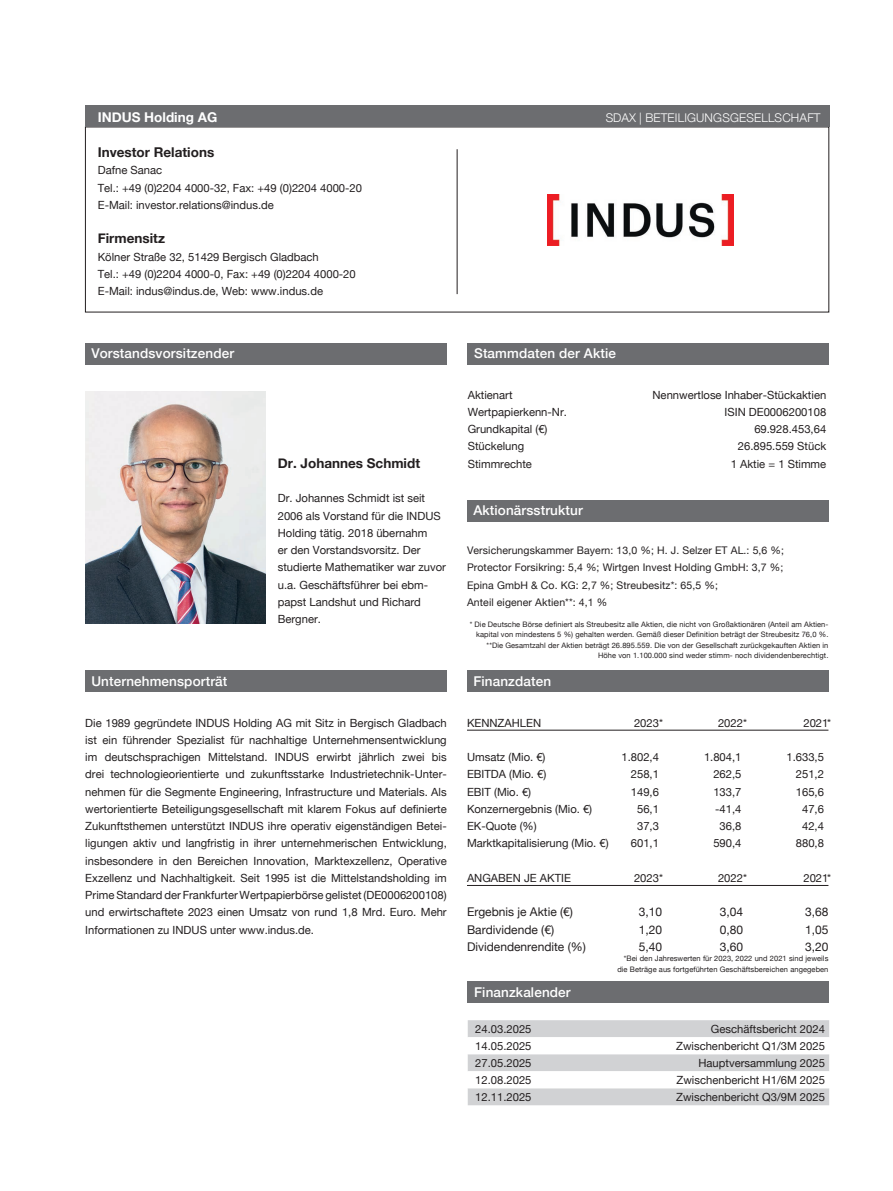
<style>
.page{position:relative;width:893px;height:1191px;background:#fff}
.page>*{position:absolute;margin:0;border:0;box-sizing:border-box;transform-origin:0 0}
.t1{font:500 13.5px "Helvetica Neue";letter-spacing:.01em;color:#fff}
.t2{font:700 13.5px "Helvetica Neue";color:#231f20}
.t3{font:700 13.5px "Helvetica Neue";color:#fff}
.t4{font:12px "Helvetica Neue";color:#231f20}
.t5{font:300 12px "Helvetica Neue";letter-spacing:.015em;color:#fff}
.t6{font:11.25px/17.2px "Helvetica Neue";color:#231f20}
.t7{font:10.5px/17.2px "Helvetica Neue";letter-spacing:.01em;color:#231f20}
.t8{font:7.5px/10.5px "Helvetica Neue";letter-spacing:.01em;color:#231f20;text-align:right}
</style>
<div class="page">
<div style="left:85px;top:671px;width:361px;height:21px;background:#6c6d70"></div>
<div style="left:468px;top:343px;width:361px;height:21px;background:#6c6d70"></div>
<div style="left:467px;top:500px;width:361px;height:21px;background:#6c6d70"></div>
<div style="left:467px;top:671px;width:361px;height:21px;background:#6c6d70"></div>
<div style="left:468px;top:981px;width:361px;height:22px;background:#6c6d70"></div>
<hr style="left:457px;top:149px;width:1px;height:145px;background:#231f20">
<div style="left:85px;top:105px;width:744px;height:22px;background:#6c6d70"></div>
<hr style="left:467px;top:730px;width:361px;height:1px;background:#231f20">
<hr style="left:467px;top:885px;width:361px;height:1px;background:#231f20">
<img style="left:85px;top:391px;width:181px;height:232px">
<img style="left:547px;top:195px;width:186px;height:50px">
<div style="left:85px;top:343px;width:361px;height:21px;background:#6c6d70"></div>
<svg style="left:468px;top:1020px;width:361px;height:85px"></svg>
<p class="t3" style="left:98px;top:106px;width:121px">INDUS Holding AG</p>
<p class="t5" style="left:606px;top:110px;width:216px">SDAX | BETEILIGUNGSGESELLSCHAFT</p>
<p class="t2" style="left:98px;top:142px;width:118px">Investor Relations</p>
<p class="t6" style="left:98px;top:162px;width:266px">Dafne Sanac<br>Tel.: +49 (0)2204 4000-32, Fax: +49 (0)2204 4000-20<br>E-Mail: investor.relations@indus.de</p>
<p class="t2" style="left:98px;top:228px;width:69px">Firmensitz</p>
<p class="t6" style="left:98px;top:249px;width:260px">Kölner Straße 32, 51429 Bergisch Gladbach<br>Tel.: +49 (0)2204 4000-0, Fax: +49 (0)2204 4000-20<br>E-Mail: indus@indus.de, Web: www.indus.de</p>
<p class="t1" style="left:91px;top:342px;width:144px">Vorstandsvorsitzender</p>
<p class="t1" style="left:91px;top:670px;width:137px">Unternehmensporträt</p>
<p class="t2" style="left:278px;top:452px;width:144px">Dr. Johannes Schmidt</p>
<p class="t6" style="left:278px;top:490px;width:170px">Dr. Johannes Schmidt ist seit<br>2006 als Vorstand für die INDUS<br>Holding tätig. 2018 übernahm<br>er den Vorstandsvorsitz. Der studierte Mathematiker war zuvor u.a. Geschäftsführer bei ebm&shy;papst Landshut und Richard<br>Bergner.</p>
<p class="t1" style="left:474px;top:342px;width:143px">Stammdaten der Aktie</p>
<p class="t6" style="left:468px;top:387px;width:46px">Aktienart</p>
<p class="t6" style="left:652px;top:387px;width:175px">Nennwertlose Inhaber-Stückaktien</p>
<p class="t6" style="left:468px;top:404px;width:101px">Wertpapierkenn-Nr.</p>
<p class="t6" style="left:725px;top:404px;width:103px">ISIN DE0006200108</p>
<p class="t6" style="left:468px;top:421px;width:81px">Grundkapital (€)</p>
<p class="t6" style="left:754px;top:421px;width:73px">69.928.453,64</p>
<p class="t6" style="left:468px;top:438px;width:58px">Stückelung</p>
<p class="t6" style="left:738px;top:438px;width:90px">26.895.559 Stück</p>
<p class="t6" style="left:468px;top:456px;width:66px">Stimmrechte</p>
<p class="t6" style="left:731px;top:456px;width:97px">1 Aktie = 1 Stimme</p>
<p class="t1" style="left:473px;top:499px;width:111px">Aktionärsstruktur</p>
<p class="t7" style="left:467px;top:542px;width:319px">Versicherungskammer Bayern: 13,0 %; H. J. Selzer ET AL.: 5,6 %; Protector Forsikring: 5,4 %; Wirtgen Invest Holding GmbH: 3,7 %; Epina GmbH &amp; Co. KG: 2,7 %; Streubesitz*: 65,5 %;<br>Anteil eigener Aktien**: 4,1 %</p>
<p class="t8" style="left:470px;top:619px;width:360px">* Die Deutsche Börse definiert als Streubesitz alle Aktien, die nicht von Großaktionären (Anteil am Aktien&shy;kapital von mindestens 5 %) gehalten werden. Gemäß dieser Definition beträgt der Streubesitz 76,0 %. **Die Gesamtzahl der Aktien beträgt 26.895.559. Die von der Gesellschaft zurückgekauften Aktien in Höhe von 1.100.000 sind weder stimm- noch dividendenberechtigt.</p>
<p class="t1" style="left:473px;top:670px;width:79px">Finanzdaten</p>
<p class="t6" style="left:85px;top:714px;width:363px;text-align:justify">Die 1989 gegründete INDUS Holding AG mit Sitz in Bergisch Gladbach ist ein führender Spezialist für nachhaltige Unternehmensentwicklung im deutschsprachigen Mittelstand. INDUS erwirbt jährlich zwei bis drei technologieorientierte und zukunftsstarke Industrietechnik-Unter&shy;nehmen für die Segmente Engineering, Infrastructure und Materials. Als wertorientierte Beteiligungsgesellschaft mit klarem Fokus auf definierte Zukunftsthemen unterstützt INDUS ihre operativ eigenständigen Betei&shy;ligungen aktiv und langfristig in ihrer unternehmerischen Entwicklung, insbesondere in den Bereichen Innovation, Marktexzellenz, Operative Exzellenz und Nachhaltigkeit. Seit 1995 ist die Mittelstandsholding im Prime Standard der Frankfurter Wertpapierbörse gelistet (DE0006200108) und erwirtschaftete 2023 einen Umsatz von rund 1,8 Mrd. Euro. Mehr Informationen zu INDUS unter www.indus.de.</p>
<p class="t6" style="left:467px;top:714px;width:76px">KENNZAHLEN</p>
<p class="t6" style="left:634px;top:714px;width:31px">2023*</p>
<p class="t6" style="left:718px;top:714px;width:31px">2022*</p>
<p class="t6" style="left:803px;top:714px;width:29px">2021*</p>
<p class="t6" style="left:467px;top:749px;width:80px">Umsatz (Mio. €)</p>
<p class="t6" style="left:621px;top:749px;width:39px">1.802,4</p>
<p class="t6" style="left:704px;top:749px;width:39px">1.804,1</p>
<p class="t6" style="left:786px;top:749px;width:39px">1.633,5</p>
<p class="t6" style="left:467px;top:766px;width:81px">EBITDA (Mio. €)</p>
<p class="t6" style="left:631px;top:766px;width:30px">258,1</p>
<p class="t6" style="left:713px;top:766px;width:30px">262,5</p>
<p class="t6" style="left:796px;top:766px;width:30px">251,2</p>
<p class="t6" style="left:467px;top:783px;width:66px">EBIT (Mio. €)</p>
<p class="t6" style="left:631px;top:783px;width:30px">149,6</p>
<p class="t6" style="left:713px;top:783px;width:30px">133,7</p>
<p class="t6" style="left:796px;top:783px;width:30px">165,6</p>
<p class="t6" style="left:467px;top:801px;width:127px">Konzernergebnis (Mio. €)</p>
<p class="t6" style="left:637px;top:801px;width:23px">56,1</p>
<p class="t6" style="left:715px;top:801px;width:28px">-41,4</p>
<p class="t6" style="left:802px;top:801px;width:23px">47,6</p>
<p class="t6" style="left:467px;top:818px;width:71px">EK-Quote (%)</p>
<p class="t6" style="left:637px;top:818px;width:23px">37,3</p>
<p class="t6" style="left:720px;top:818px;width:23px">36,8</p>
<p class="t6" style="left:802px;top:818px;width:23px">42,4</p>
<p class="t6" style="left:467px;top:835px;width:143px">Marktkapitalisierung (Mio. €)</p>
<p class="t6" style="left:631px;top:835px;width:30px">601,1</p>
<p class="t6" style="left:713px;top:835px;width:30px">590,4</p>
<p class="t6" style="left:796px;top:835px;width:30px">880,8</p>
<p class="t6" style="left:467px;top:870px;width:105px">ANGABEN JE AKTIE</p>
<p class="t6" style="left:634px;top:870px;width:31px">2023*</p>
<p class="t6" style="left:718px;top:870px;width:31px">2022*</p>
<p class="t6" style="left:803px;top:870px;width:29px">2021*</p>
<p class="t4" style="left:467px;top:903px;width:108px">Ergebnis je Aktie (€)</p>
<p class="t4" style="left:639px;top:903px;width:25px">3,10</p>
<p class="t4" style="left:720px;top:903px;width:25px">3,04</p>
<p class="t4" style="left:805px;top:903px;width:25px">3,68</p>
<p class="t4" style="left:467px;top:920px;width:89px">Bardividende (€)</p>
<p class="t4" style="left:639px;top:920px;width:25px">1,20</p>
<p class="t4" style="left:720px;top:920px;width:25px">0,80</p>
<p class="t4" style="left:805px;top:920px;width:25px">1,05</p>
<p class="t4" style="left:467px;top:938px;width:120px">Dividendenrendite (%)</p>
<p class="t4" style="left:639px;top:938px;width:25px">5,40</p>
<p class="t4" style="left:720px;top:938px;width:25px">3,60</p>
<p class="t4" style="left:805px;top:938px;width:25px">3,20</p>
<p class="t8" style="left:617px;top:954px;width:213px">*Bei den Jahreswerten für 2023, 2022 und 2021 sind jeweils die Beträge aus fortgeführten Geschäftsbereichen angegeben</p>
<p class="t1" style="left:474px;top:981px;width:98px">Finanzkalender</p>
<p class="t6" style="left:475px;top:1021px;width:58px">24.03.2025</p>
<p class="t6" style="left:711px;top:1021px;width:115px">Geschäftsbericht 2024</p>
<p class="t6" style="left:475px;top:1038px;width:58px">14.05.2025</p>
<p class="t6" style="left:676px;top:1038px;width:150px">Zwischenbericht Q1/3M 2025</p>
<p class="t6" style="left:475px;top:1055px;width:58px">27.05.2025</p>
<p class="t6" style="left:698px;top:1055px;width:128px">Hauptversammlung 2025</p>
<p class="t6" style="left:475px;top:1072px;width:58px">12.08.2025</p>
<p class="t6" style="left:677px;top:1072px;width:150px">Zwischenbericht H1/6M 2025</p>
<p class="t6" style="left:475px;top:1089px;width:58px">12.11.2025</p>
<p class="t6" style="left:676px;top:1089px;width:150px">Zwischenbericht Q3/9M 2025</p>
</div>
